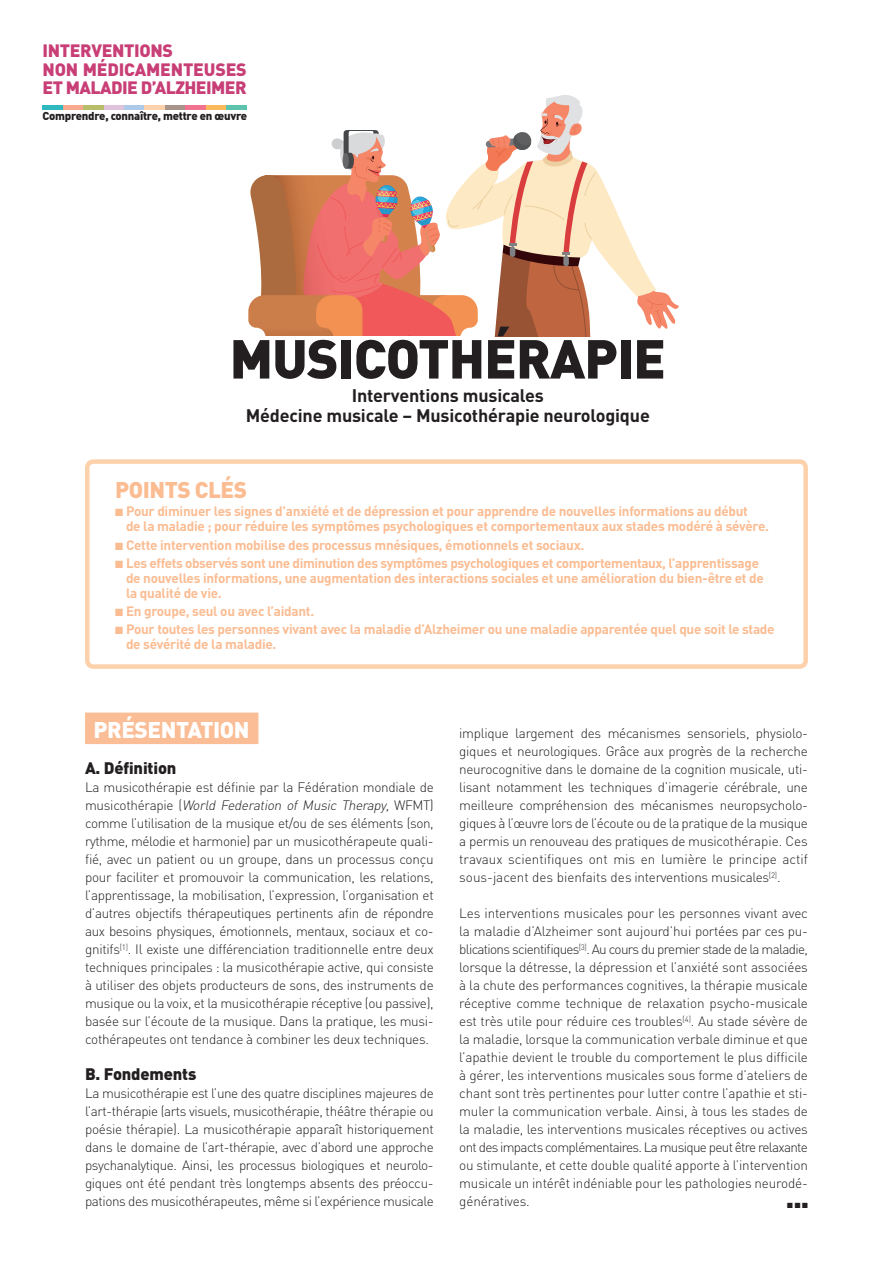
<style>
.page{position:relative;width:893px;height:1263px;background:#fff}
.page>*{position:absolute;margin:0;border:0;box-sizing:border-box;transform-origin:0 0}
.t1{font:900 54px "DIN";letter-spacing:-.02em;color:#231f20}
.t2{font:900 22.5px "DIN";letter-spacing:-.02em;color:#fff}
.t3{font:900 22.5px "DIN";letter-spacing:-.02em;color:#fbbc92}
.t4{font:700 18px/19.5px "DIN";letter-spacing:-.01em;color:#231f20;text-align:center}
.t5{font:900 17.7px/18.3px "DIN";letter-spacing:-.02em;color:#c83e76}
.t6{font:900 16.5px "DIN";letter-spacing:-.01em;color:#231f20}
.t7{font:300 13.5px/18px "DIN";letter-spacing:-.02em;color:#231f20;text-align:justify}
.t8{font:700 13.5px/15px "DIN";letter-spacing:-.02em;color:#fbbc92}
.t9{font:900 11.4px "DIN";letter-spacing:-.02em;color:#231f20}
.t10{font:7.5px "Zapf Dingbats ITC";color:#231f20}
.s1{font-style:italic}
</style>
<div class="page">
<hr style="left:43px;top:105px;width:20px;height:4px;background:#2fb9be">
<hr style="left:104px;top:105px;width:20px;height:4px;background:#dfc3dd">
<hr style="left:63px;top:105px;width:20px;height:4px;background:#f8a98e">
<hr style="left:124px;top:105px;width:21px;height:4px;background:#acc9e9">
<hr style="left:83px;top:105px;width:21px;height:4px;background:#b7bd68">
<hr style="left:145px;top:105px;width:20px;height:4px;background:#fdd1ab">
<hr style="left:165px;top:105px;width:21px;height:4px;background:#a8948b">
<hr style="left:185px;top:105px;width:21px;height:4px;background:#f27390">
<hr style="left:206px;top:105px;width:20px;height:4px;background:#fcba5c">
<hr style="left:226px;top:105px;width:21px;height:4px;background:#5dc3ad">
<svg style="left:248px;top:95px;width:431px;height:241px"></svg>
<div style="left:85px;top:712px;width:173px;height:32px;background:#fabd96"></div>
<div style="left:85px;top:459px;width:723px;height:210px;border:4px solid #fdd1ab;border-radius:6px"></div>
<h3 class="t5" style="left:43px;top:41px;width:206px">INTERVENTIONS<br>NON MÉDICAMENTEUSES<br>ET MALADIE D’ALZHEIMER</h3>
<p class="t9" style="left:43px;top:109px;width:206px">Comprendre, connaître, mettre en œuvre</p>
<h1 class="t1" style="left:230px;top:323px;width:438px">MUSICOTHÉRAPIE</h1>
<h3 class="t4" style="left:246px;top:385px;width:406px">Interventions musicales<br>Médecine musicale – Musicothérapie neurologique</h3>
<h2 class="t3" style="left:115px;top:475px;width:134px">POINTS CLÉS</h2>
<p class="t8" style="left:126px;top:503px;width:644px;text-indent:-11px">■ Pour diminuer les signes d’anxiété et de dépression et pour apprendre de nouvelles informations au début<br>de la maladie ; pour réduire les symptômes psychologiques et comportementaux aux stades modéré à sévère.</p>
<p class="t8" style="left:115px;top:536px;width:471px">■ Cette intervention mobilise des processus mnésiques, émotionnels et sociaux.</p>
<p class="t8" style="left:126px;top:554px;width:639px;text-indent:-11px">■ Les effets observés sont une diminution des symptômes psychologiques et comportementaux, l’apprentissage de nouvelles informations, une augmentation des interactions sociales et une amélioration du bien-être et de la qualité de vie.</p>
<p class="t8" style="left:115px;top:602px;width:201px">■ En groupe, seul ou avec l’aidant.</p>
<p class="t8" style="left:126px;top:620px;width:650px;text-indent:-11px">■ Pour toutes les personnes vivant avec la maladie d’Alzheimer ou une maladie apparentée quel que soit le stade de sévérité de la maladie.</p>
<h2 class="t2" style="left:94px;top:715px;width:157px">PRÉSENTATION</h2>
<p class="t6" style="left:85px;top:757px;width:93px">A. Définition</p>
<p class="t7" style="left:85px;top:778px;width:350px">La musicothérapie est définie par la Fédération mondiale de m u s i c o t h é ra p i e (<span class="s1">World Federation of Music Therapy,</span> W F M T) comme l’utilisation de la musique et/ou de ses éléments (son, rythme, mélodie et harmonie) par un musicothérapeute quali&shy;fié, avec un patient ou un groupe, dans un processus conçu pour faciliter et promouvoir la communication, les relations, l’apprentissage, la mobilisation, l’expression, l’organisation et d’autres objectifs thérapeutiques pertinents afin de répondre aux besoins physiques, émotionnels, mentaux, sociaux et co&shy;gnitifs<sup>[1]</sup>. Il existe une différenciation traditionnelle entre deux techniques principales : la musicothérapie active, qui consiste à utiliser des objets producteurs de sons, des instruments de musique ou la voix, et la musicothérapie réceptive (ou passive), basée sur l’écoute de la musique. Dans la pratique, les musi&shy;cothérapeutes ont tendance à combiner les deux techniques.</p>
<p class="t6" style="left:85px;top:1063px;width:113px">B. Fondements</p>
<p class="t7" style="left:85px;top:1084px;width:350px">La musicothérapie est l’une des quatre disciplines majeures de l’art-thérapie (arts visuels, musicothérapie, théâtre thérapie ou poésie thérapie). La musicothérapie apparaît historiquement dans le domaine de l’art-thérapie, avec d’abord une approche psychanalytique. Ainsi, les processus biologiques et neurolo&shy;giques ont été pendant très longtemps absents des préoccu&shy;pations des musicothérapeutes, même si l’expérience musicale</p>
<p class="t7" style="left:459px;top:724px;width:350px">implique largement des mécanismes sensoriels, physiolo&shy;giques et neurologiques. Grâce aux progrès de la recherche neurocognitive dans le domaine de la cognition musicale, uti&shy;lisant notamment les techniques d’imagerie cérébrale, une meilleure compréhension des mécanismes neuropsycholo&shy;giques à l’œuvre lors de l’écoute ou de la pratique de la musique a permis un renouveau des pratiques de musicothérapie. Ces travaux scientifiques ont mis en lumière le principe actif sous-jacent des bienfaits des interventions musicales<sup>[2]</sup>.</p>
<p class="t7" style="left:459px;top:904px;width:350px">Les interventions musicales pour les personnes vivant avec la maladie d’Alzheimer sont aujourd’hui portées par ces pu&shy;blications scientifiques<sup>[3]</sup>. Au cours du premier stade de la maladie, lorsque la détresse, la dépression et l’anxiété sont associées à la chute des performances cognitives, la thérapie musicale réceptive comme technique de relaxation psycho-musicale est très utile pour réduire ces troubles<sup>[4]</sup>. Au stade sévère de la maladie, lorsque la communication verbale diminue et que l’apathie devient le trouble du comportement le plus difficile à gérer, les interventions musicales sous forme d’ateliers de chant sont très pertinentes pour lutter contre l’apathie et sti&shy;muler la communication verbale. Ainsi, à tous les stades de la maladie, les interventions musicales réceptives ou actives ont des impacts complémentaires. La musique peut être relaxante ou stimulante, et cette double qualité apporte à l’intervention musicale un intérêt indéniable pour les pathologies neurodé&shy;génératives.</p>
<p class="t10" style="left:787px;top:1202px;width:22px">■ ■ ■</p>
</div>
